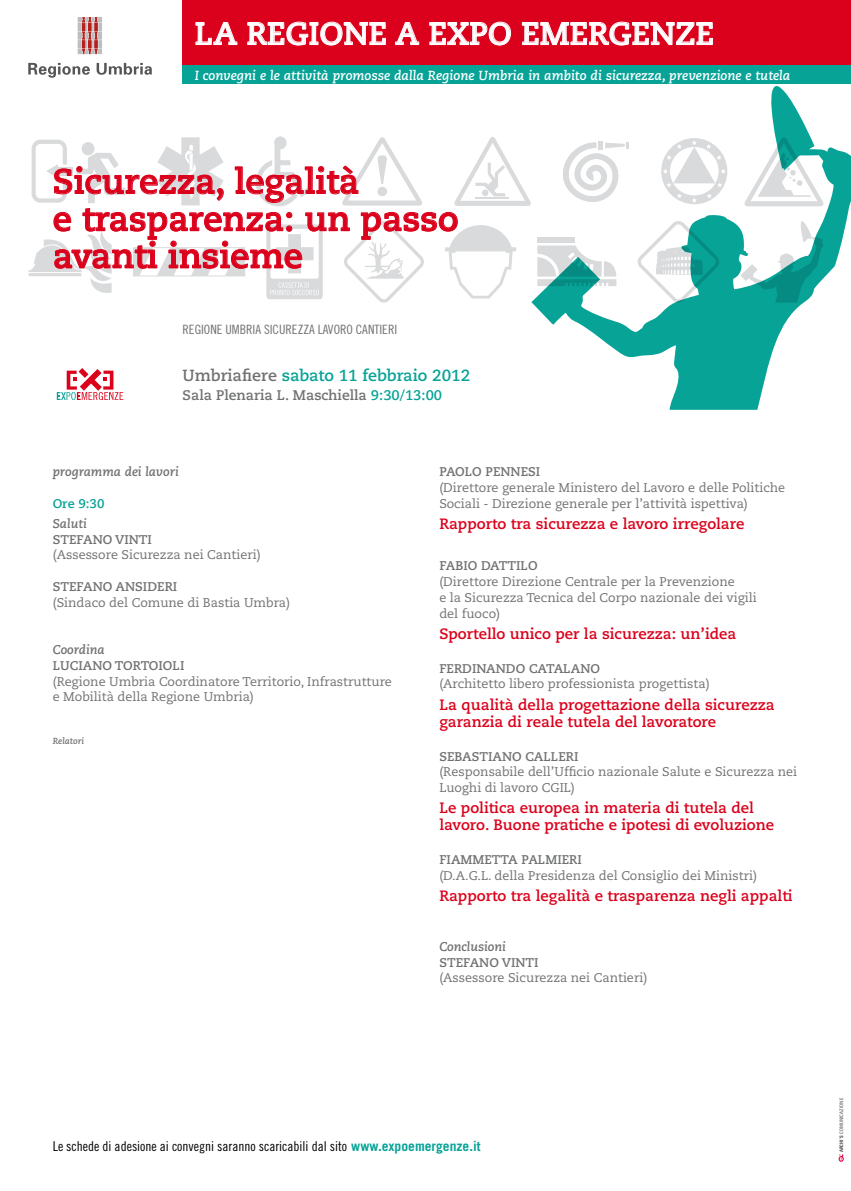
<style>
.page{position:relative;width:851px;height:1191px;background:#fff}
.page>*{position:absolute;margin:0;border:0;box-sizing:border-box;transform-origin:0 0}
.t1{font:700 34.3px/37.2px "Caecilia LT Std";color:#db001b}
.t2{font:700 31.5px "Caecilia LT Std";color:#fff}
.t3{font:700 16.1px "Caecilia LT Std";color:#07a397}
.t4{font:700 15px/17.2px "Caecilia LT Std";color:#db001b}
.t5{font:700 13.9px "Caecilia LT Std";color:#707172}
.t6{font:13.6px "Trade Gothic LT Std Cn 18";color:#000}
.t7{font:italic 700 13.2px "Caecilia LT Std";color:#fff}
.t8{font:12.9px "Trade Gothic LT Std Cn 18";color:#707172}
.t9{font:12.6px/15.8px "Caecilia LT Std";color:#707172}
.t10{font:700 12.6px "Caecilia LT Std";color:#707172}
.t11{font:italic 700 12.6px "Caecilia LT Std";color:#707172}
.t12{font:700 12.6px "Caecilia LT Std";color:#07a397}
.t13{font:italic 700 8.8px "Caecilia LT Std";color:#707172}
.t14{font:condensed 4.8px "Univers LT Std";letter-spacing:.02em;color:#4b4b4d}
.s1{color:#707172}
.s2{color:#07a397}
.s3{font-family:"Trade Gothic LT Std";font-weight:700;color:#07a397}
.s4{font-weight:700}
</style>
<div class="page">
<svg style="left:838px;top:1154px;width:5px;height:7px"></svg>
<svg style="left:78px;top:17px;width:24px;height:37px"></svg>
<svg style="left:28px;top:63px;width:124px;height:15px"></svg>
<div style="left:182px;top:65px;width:668px;height:19px;background:#07a397"></div>
<div style="left:182px;top:0;width:668px;height:65px;background:#db001b"></div>
<svg style="left:196px;top:22px;width:41px;height:23px"></svg>
<svg style="left:247px;top:22px;width:139px;height:23px"></svg>
<svg style="left:395px;top:22px;width:24px;height:23px"></svg>
<svg style="left:429px;top:22px;width:81px;height:23px"></svg>
<svg style="left:522px;top:22px;width:190px;height:23px"></svg>
<svg style="left:57px;top:368px;width:66px;height:32px"></svg>
<svg style="left:28px;top:136px;width:503px;height:167px"></svg>
<svg style="left:531px;top:86px;width:319px;height:324px"></svg>
<h2 class="t2" style="left:195px;top:15px;width:73px">La Reg</h2>
<h2 class="t2" style="left:308px;top:15px;width:34px">ione</h2>
<h2 class="t2" style="left:395px;top:15px;width:236px">a Expo Emergen</h2>
<h2 class="t2" style="left:675px;top:15px;width:38px">ze</h2>
<p class="t7" style="left:195px;top:67px;width:597px">I convegni e le attività promosse dalla Regione Umbria in ambito di sicurezza, prevenzione e tutela</p>
<h1 class="t1" style="left:53px;top:163px;width:407px">Sicurezza, legalità<br>e trasparenza: un passo avanti insieme</h1>
<p class="t8" style="left:182px;top:321px;width:216px">Regione Umbria Sicurezza Lavoro Cantieri</p>
<p class="t3" style="left:182px;top:366px;width:289px"><span class="s1">Umbriafiere</span> sabato 11 febbraio 2012</p>
<p class="t5" style="left:182px;top:386px;width:261px">Sala Plenaria L. Maschiella <span class="s2">9:30/13:00</span></p>
<p class="t11" style="left:53px;top:464px;width:127px">programma dei lavori</p>
<p class="t12" style="left:53px;top:496px;width:53px">Ore 9:30</p>
<p class="t11" style="left:53px;top:516px;width:36px">Saluti</p>
<p class="t10" style="left:53px;top:532px;width:101px">Stefano Vinti</p>
<p class="t9" style="left:53px;top:547px;width:209px">(Assessore Sicurezza nei Cantieri)</p>
<p class="t10" style="left:53px;top:579px;width:73px">Stefano Ans</p>
<p class="t10" style="left:143px;top:579px;width:36px">ideri</p>
<p class="t9" style="left:53px;top:594px;width:239px">(Sindaco del Comune di Bastia Umbra)</p>
<p class="t11" style="left:53px;top:642px;width:53px">Coordina</p>
<p class="t10" style="left:53px;top:658px;width:133px">Luciano Tortoioli</p>
<p class="t9" style="left:53px;top:673px;width:341px">(Regione Umbria Coordinatore Territorio, Infrastrutture e Mobilità della Regione Umbria)</p>
<p class="t13" style="left:53px;top:735px;width:33px">Relatori</p>
<p class="t10" style="left:439px;top:464px;width:26px">Paolo</p>
<p class="t10" style="left:485px;top:464px;width:17px">Pennes</p>
<p class="t10" style="left:536px;top:464px;width:6px">i</p>
<p class="t9" style="left:439px;top:480px;width:347px">(Direttore generale Ministero del Lavoro e delle Politiche<br>Sociali - Direzione generale per l’attività ispettiva)</p>
<p class="t4" style="left:439px;top:515px;width:307px">Rapporto tra sicurezza e lavoro irregolare</p>
<p class="t10" style="left:439px;top:558px;width:91px">Fabio Dattilo</p>
<p class="t9" style="left:439px;top:574px;width:319px">(Direttore Direzione Centrale per la Prevenzione<br>e la Sicurezza Tecnica del Corpo nazionale dei vigili del fuoco)</p>
<p class="t4" style="left:439px;top:625px;width:298px">Sportello unico per la sicurezza: un’idea</p>
<p class="t10" style="left:439px;top:661px;width:152px">Ferdinando Catalano</p>
<p class="t9" style="left:439px;top:676px;width:272px">(Architetto libero professionista progettista)</p>
<p class="t4" style="left:439px;top:696px;width:337px">La qualità della progettazione della sicurezza garanzia di reale tutela del lavoratore</p>
<p class="t10" style="left:439px;top:748px;width:141px">Sebastiano Calleri</p>
<p class="t9" style="left:439px;top:764px;width:359px">(Responsabile dell’Ufficio nazionale Salute e Sicurezza nei<br>Luoghi di lavoro CGIL)</p>
<p class="t4" style="left:439px;top:799px;width:336px">Le politica europea in materia di tutela del lavoro. Buone pratiche e ipotesi di evoluzione</p>
<p class="t10" style="left:439px;top:852px;width:33px">Fiamme</p>
<p class="t10" style="left:492px;top:852px;width:91px">tta Palmieri</p>
<p class="t9" style="left:439px;top:868px;width:319px">(D.A.G.L. della Presidenza del Consiglio dei Ministri)</p>
<p class="t4" style="left:439px;top:887px;width:355px">Rapporto tra legalità e trasparenza negli appalti</p>
<p class="t11" style="left:439px;top:939px;width:68px">Conclusioni</p>
<p class="t10" style="left:439px;top:954px;width:101px">Stefano Vinti</p>
<p class="t9" style="left:439px;top:970px;width:209px">(Assessore Sicurezza nei Cantieri)</p>
<p class="t6" style="left:53px;top:1138px;width:429px">Le schede di adesione ai convegni saranno scaricabili dal sito <span class="s3">www.expoemergenze.it</span></p>
<p class="t14" style="left:838px;top:1152px;width:56px;rotate:-90deg"><span class="s4">ARCHI’S</span> COMUNICAZIONE</p>
</div>
